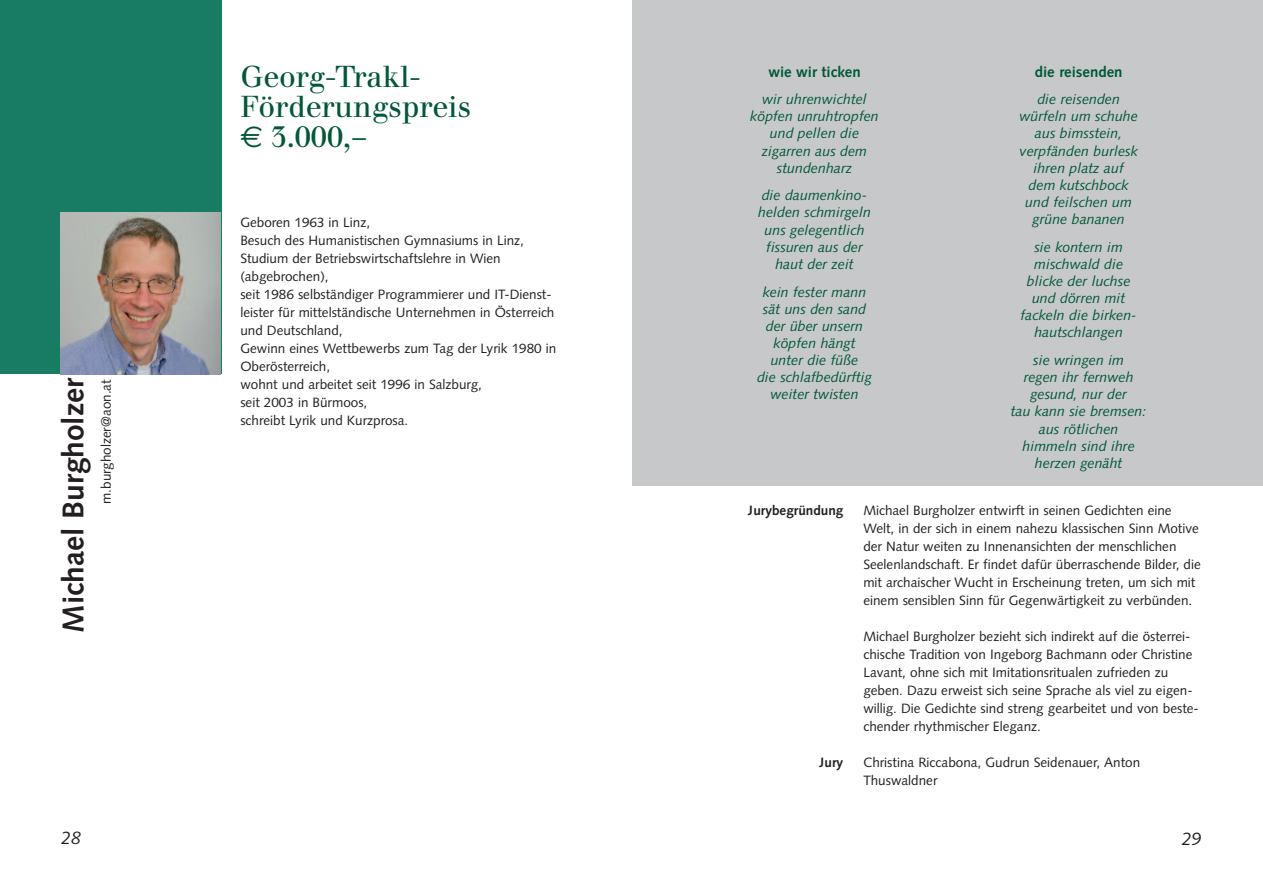
<style>
.page{position:relative;width:1263px;height:893px;background:#fff}
.page>*{position:absolute;margin:0;border:0;box-sizing:border-box;transform-origin:0 0}
.t1{font:30px/30px "Walbaum";color:#005836}
.t2{font:700 30px "Syntax";color:#231f20}
.t3{font:italic 18px "Syntax";color:#231f20}
.t4{font:700 15px "Syntax";color:#005836}
.t5{font:italic 14.25px/17.1px "Syntax";color:#005836;text-align:center}
.t6{font:13.5px/18px "Syntax";color:#231f20}
.t7{font:700 13.5px "Syntax";color:#231f20}
.s1{font-family:"Euro Sans"}
</style>
<div class="page">
<div style="left:632px;top:0;width:631px;height:486px;background:#c7c8ca"></div>
<div style="left:0;top:0;width:222px;height:374px;background:#177c61"></div>
<img style="left:60px;top:213px;width:161px;height:161px">
<h1 class="t2" style="left:61px;top:633px;width:257px;rotate:-90deg">Michael Burgholzer</h1>
<p class="t6" style="left:98px;top:504px;width:126px;rotate:-90deg">m.burgholzer@aon.at</p>
<h1 class="t1" style="left:240px;top:64px;width:232px">Georg-Trakl-<br>Förderungspreis <span class="s1">€</span> 3.000,–</h1>
<p class="t6" style="left:240px;top:214px;width:317px">Geboren 1963 in Linz,<br>Besuch des Humanistischen Gymnasiums in Linz, Studium der Betriebswirtschaftslehre in Wien (abgebrochen),<br>seit 1986 selbständiger Programmierer und IT-Dienst&shy;leister für mittelständische Unternehmen in Österreich und Deutschland,<br>Gewinn eines Wettbewerbs zum Tag der Lyrik 1980 in Oberösterreich,<br>wohnt und arbeitet seit 1996 in Salzburg,<br>seit 2003 in Bürmoos,<br>schreibt Lyrik und Kurzprosa.</p>
<p class="t4" style="left:768px;top:65px;width:94px">wie wir ticken</p>
<p class="t5" style="left:750px;top:92px;width:130px">wir uhrenwichtel köpfen unruhtropfen und pellen die zigarren aus dem stundenharz</p>
<p class="t5" style="left:758px;top:188px;width:114px">die daumenkino&shy;helden schmirgeln uns gelegentlich fissuren aus der haut der zeit</p>
<p class="t5" style="left:757px;top:284px;width:117px">kein fester mann sät uns den sand der über unsern köpfen hängt unter die füße<br>die schlafbedürftig weiter twisten</p>
<p class="t4" style="left:1035px;top:65px;width:89px">die reisenden</p>
<p class="t5" style="left:1019px;top:92px;width:120px">die reisenden würfeln um schuhe aus bimsstein, verpfänden burlesk ihren platz auf dem kutschbock und feilschen um grüne bananen</p>
<p class="t5" style="left:1020px;top:240px;width:118px">sie kontern im mischwald die blicke der luchse und dörren mit fackeln die birken&shy;hautschlangen</p>
<p class="t5" style="left:1011px;top:353px;width:137px">sie wringen im<br>regen ihr fernweh gesund, nur der<br>tau kann sie bremsen: aus rötlichen himmeln sind ihre herzen genäht</p>
<p class="t7" style="left:748px;top:504px;width:97px">Jurybegründung</p>
<p class="t7" style="left:819px;top:757px;width:25px">Jury</p>
<p class="t6" style="left:863px;top:502px;width:339px">Michael Burgholzer entwirft in seinen Gedichten eine Welt, in der sich in einem nahezu klassischen Sinn Motive der Natur weiten zu Innenansichten der menschlichen Seelenlandschaft. Er findet dafür überraschende Bilder, die mit archaischer Wucht in Erscheinung treten, um sich mit einem sensiblen Sinn für Gegenwärtigkeit zu verbünden.</p>
<p class="t6" style="left:863px;top:628px;width:337px">Michael Burgholzer bezieht sich indirekt auf die österrei&shy;chische Tradition von Ingeborg Bachmann oder Christine Lavant, ohne sich mit Imitationsritualen zufrieden zu geben. Dazu erweist sich seine Sprache als viel zu eigen&shy;willig. Die Gedichte sind streng gearbeitet und von beste&shy;chender rhythmischer Eleganz.</p>
<p class="t6" style="left:863px;top:754px;width:278px">Christina Riccabona, Gudrun Seidenauer, Anton<br>Thuswaldner</p>
<h2 class="t3" style="left:61px;top:831px;width:21px">28</h2>
<h2 class="t3" style="left:1182px;top:831px;width:21px">29</h2>
</div>
